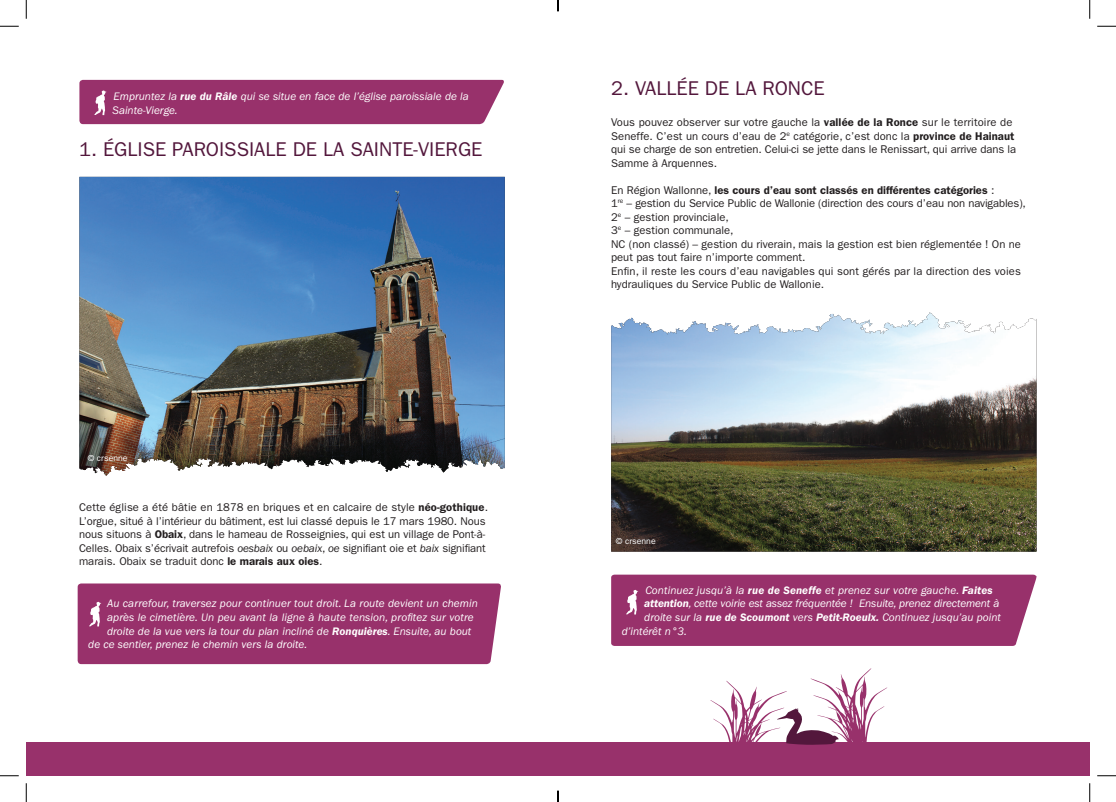
<style>
.page{position:relative;width:1116px;height:802px;background:#fff}
.page>*{position:absolute;margin:0;border:0;box-sizing:border-box;transform-origin:0 0}
.Titre{font:20px "ITC Franklin Gothic Std";color:#53173c}
.Texte{font:11.25px/13.5px "ITC Franklin Gothic Std";color:#231f20}
.Indication_Ballade{font:italic 11.25px/13.8px "ITC Franklin Gothic Std";color:#fff}
.Titre-2{font:11.25px/13.5px "ITC Franklin Gothic Std";letter-spacing:-.005em;color:#231f20}
.Infos{font:8.75px "ITC Franklin Gothic Std";color:#fff}
.s1{font-weight:600}
.s2{font-style:italic}
</style>
<div class="page">
<div style="left:26px;top:742px;width:1063px;height:34px;background:#98316b"></div>
<div style="left:79px;top:80px;width:425px;height:44px;background:#98316b"></div>
<div style="left:611px;top:575px;width:425px;height:71px;background:#98316b"></div>
<svg style="left:710px;top:668px;width:177px;height:77px"></svg>
<div style="left:78px;top:583px;width:423px;height:81px;background:#98316b"></div>
<img style="left:611px;top:312px;width:425px;height:240px">
<img style="left:860px;top:313px;width:70px;height:21px">
<img style="left:126px;top:177px;width:379px;height:296px">
<img style="left:79px;top:177px;width:47px;height:299px">
<svg style="left:0;top:25px;width:19px;height:2px"></svg>
<svg style="left:1097px;top:25px;width:18px;height:2px"></svg>
<svg style="left:0;top:775px;width:19px;height:1px"></svg>
<svg style="left:1097px;top:775px;width:18px;height:1px"></svg>
<svg style="left:25px;top:0;width:2px;height:19px"></svg>
<svg style="left:25px;top:783px;width:2px;height:19px"></svg>
<svg style="left:1089px;top:0;width:1px;height:19px"></svg>
<svg style="left:1089px;top:783px;width:1px;height:19px"></svg>
<svg style="left:557px;top:0;width:2px;height:11px"></svg>
<svg style="left:557px;top:791px;width:2px;height:11px"></svg>
<p class="Indication_Ballade" style="left:113px;top:89px;width:358px">Empruntez la <span class="s1">rue du Râle</span> qui se situe en face de l’église paroissiale de la<br>Sainte-Vierge.</p>
<p class="Titre" style="left:79px;top:138px;width:405px">1. ÉGLISE PAROISSIALE DE LA SAINTE-VIERGE</p>
<p class="Infos" style="left:88px;top:453px;width:41px">© crsenne</p>
<p class="Titre-2" style="left:79px;top:501px;width:410px">Cette église a été bâtie en 1878 en briques et en calcaire de style <span class="s1">néo-gothique</span>.<br>L’orgue, situé à l’intérieur du bâtiment, est lui classé depuis le 17 mars 1980. Nous nous situons à <span class="s1">Obaix</span>, dans le hameau de Rosseignies, qui est un village de Pont-à-Celles. Obaix s’écrivait autrefois <span class="s2">oesbaix</span> ou <span class="s2">oebaix</span>, <span class="s2">oe</span> signifiant oie et <span class="s2">baix</span> signifiant marais. Obaix se traduit donc <span class="s1">le marais aux oies</span>.</p>
<p class="Indication_Ballade" style="left:107px;top:597px;width:372px">Au carrefour, traversez pour continuer tout droit. La route devient un chemin</p>
<p class="Indication_Ballade" style="left:107px;top:610px;width:368px">après le cimetière. Un peu avant la ligne à haute tension, profitez sur votre</p>
<p class="Indication_Ballade" style="left:107px;top:624px;width:366px">droite de la vue vers la tour du plan incliné de <span class="s1">Ronquières</span>. Ensuite, au bout</p>
<p class="Indication_Ballade" style="left:88px;top:638px;width:220px">de ce sentier, prenez le chemin vers la droite.</p>
<p class="Titre" style="left:611px;top:77px;width:215px">2. VALLÉE DE LA RONCE</p>
<p class="Texte" style="left:611px;top:116px;width:406px">Vous pouvez observer sur votre gauche la <span class="s1">vallée de la Ronce</span> sur le territoire de Seneffe. C’est un cours d’eau de 2<sup>e</sup> catégorie, c’est donc la <span class="s1">province de Hainaut </span>qui se charge de son entretien. Celui-ci se jette dans le Renissart, qui arrive dans la Samme à Arquennes.</p>
<p class="Texte" style="left:611px;top:183px;width:416px">En Région Wallonne, <span class="s1">les cours d’eau sont classés en différentes catégories</span> :<br>1<sup>re</sup> – gestion du Service Public de Wallonie (direction des cours d’eau non navigables),<br>2<sup>e</sup> – gestion provinciale,</p>
<p class="Texte" style="left:611px;top:224px;width:124px">3<sup>e</sup> – gestion communale,</p>
<p class="Texte" style="left:611px;top:237px;width:411px">NC (non classé) – gestion du riverain, mais la gestion est bien réglementée ! On ne peut pas tout faire n’importe comment.</p>
<p class="Texte" style="left:611px;top:264px;width:411px">Enfin, il reste les cours d’eau navigables qui sont gérés par la direction des voies hydrauliques du Service Public de Wallonie.</p>
<p class="Infos" style="left:616px;top:536px;width:41px">© crsenne</p>
<p class="Indication_Ballade" style="left:645px;top:583px;width:349px">Continuez jusqu’à la <span class="s1">rue de Seneffe</span> et prenez sur votre gauche. <span class="s1">Faites</span></p>
<p class="Indication_Ballade" style="left:644px;top:597px;width:357px"><span class="s1">attention</span>, cette voirie est assez fréquentée ! Ensuite, prenez directement à</p>
<p class="Indication_Ballade" style="left:644px;top:611px;width:358px">droite sur la <span class="s1">rue de Scoumont</span> vers <span class="s1">Petit-Roeulx.</span> Continuez jusqu’au point</p>
<p class="Indication_Ballade" style="left:622px;top:624px;width:67px">d’intérêt n°3.</p>
</div>
